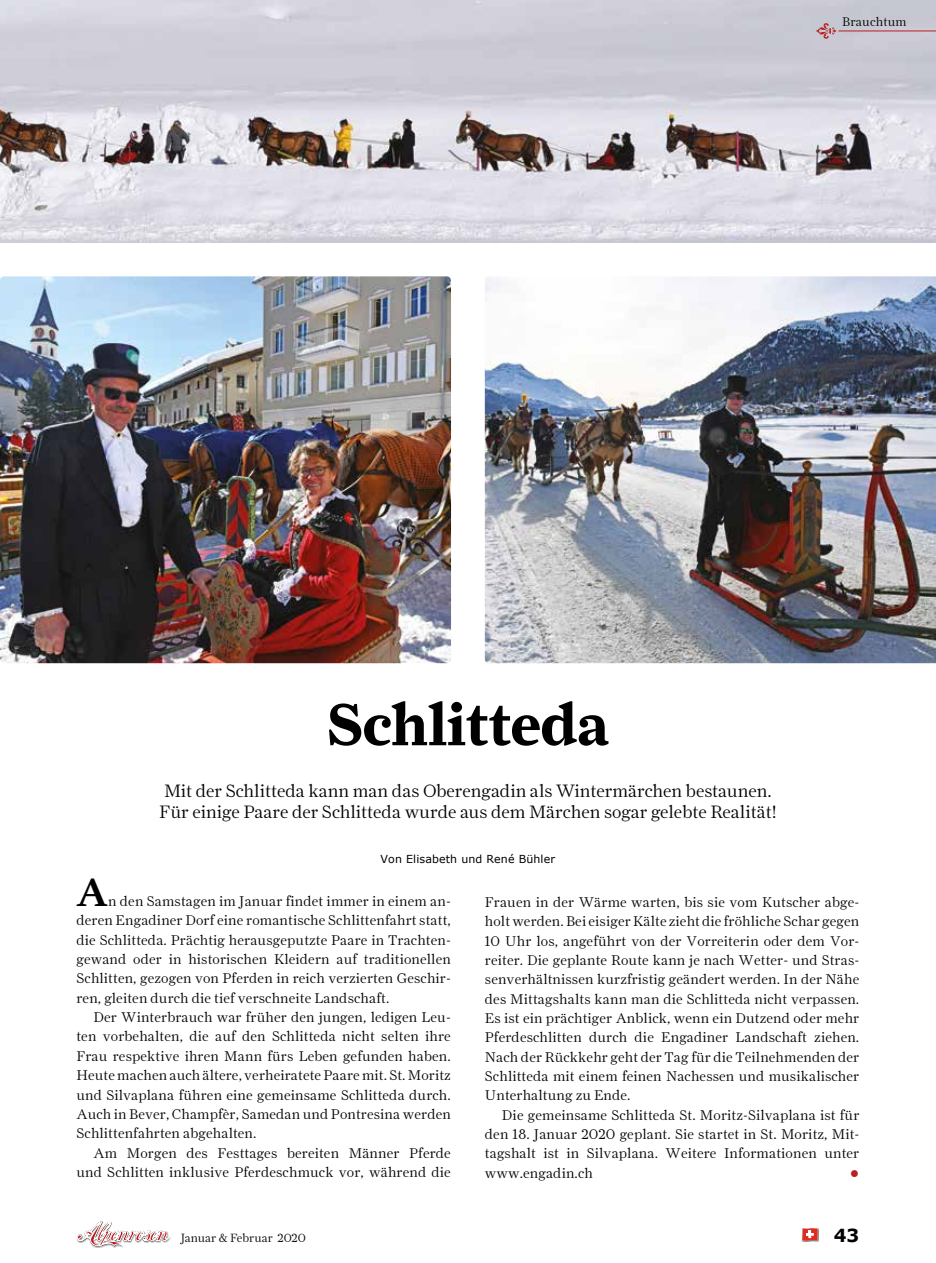
<style>
.page{position:relative;width:936px;height:1263px;background:#fff}
.page>*{position:absolute;margin:0;border:0;box-sizing:border-box;transform-origin:0 0}
.t1{font:700 60px "Farnham Display";color:#000}
.t2{font:500 39.3px "Farnham Display";color:#000}
.t3{font:300 18px/21.6px "Farnham Display";color:#000}
.t4{font:700 18px "Verdana";color:#000}
.t5{font:15.75px "Trebuchet MS";color:#b71f20}
.t6{font:300 14.1px/19.4px "Farnham Display";letter-spacing:.01em;color:#000;text-align:justify}
.t7{font:300 12.6px "Farnham Display";letter-spacing:.01em;color:#000}
.t8{font:300 12px "Farnham Display";color:#000}
.t9{font:10.95px "Verdana";letter-spacing:.01em;color:#000}
</style>
<div class="page">
<img style="left:802px;top:1228px;width:17px;height:14px">
<svg style="left:802px;top:1228px;width:16px;height:13px"></svg>
<img style="left:93px;top:1237px;width:77px;height:11px">
<svg style="left:77px;top:1221px;width:92px;height:25px"></svg>
<img style="left:0;top:0;width:935px;height:242px">
<svg style="left:816px;top:23px;width:20px;height:16px"></svg>
<hr style="left:838px;top:31px;width:97px;height:1px;background:#b71f20">
<img style="left:0;top:276px;width:451px;height:387px">
<img style="left:485px;top:276px;width:450px;height:387px">
<p class="t7" style="left:842px;top:15px;width:66px">Brauchtum</p>
<h1 class="t1" style="left:327px;top:688px;width:283px">Schlitteda</h1>
<p class="t3" style="left:159px;top:779px;width:619px">Mit der Schlitteda kann man das Oberengadin als Wintermärchen bestaunen.<br>Für einige Paare der Schlitteda wurde aus dem Märchen sogar gelebte Realität!</p>
<p class="t9" style="left:380px;top:851px;width:176px">Von Elisabeth und René Bühler</p>
<h2 class="t2" style="left:76px;top:869px;width:33px">A</h2>
<p class="t6" style="left:76px;top:891px;width:376px;text-indent:32px">n den Samstagen im Januar findet immer in einem an&shy;deren Engadiner Dorf eine romantische Schlittenfahrt statt, die Schlitteda. Prächtig herausgeputzte Paare in Trachten&shy;gewand oder in historischen Kleidern auf traditionellen Schlitten, gezogen von Pferden in reich verzierten Geschir&shy;ren, gleiten durch die tief verschneite Landschaft.</p>
<p class="t6" style="left:76px;top:1007px;width:376px;text-indent:17px">Der Winterbrauch war früher den jungen, ledigen Leu&shy;ten vorbehalten, die auf den Schlitteda nicht selten ihre Frau respektive ihren Mann fürs Leben gefunden haben.<br>Heute machen auch ältere, verheiratete Paare mit. St. Moritz und Silvaplana führen eine gemeinsame Schlitteda durch.<br>Auch in Bever, Champfèr, Samedan und Pontresina werden Schlittenfahrten abgehalten.</p>
<p class="t6" style="left:76px;top:1143px;width:376px;text-align:right">Am Morgen des Festtages bereiten Männer Pferde und Schlitten inklusive Pferdeschmuck vor, während die</p>
<p class="t6" style="left:485px;top:892px;width:376px">Frauen in der Wärme warten, bis sie vom Kutscher abge&shy;holt werden. Bei eisiger Kälte zieht die fröhliche Schar gegen 10 Uhr los, angeführt von der Vorreiterin oder dem Vor&shy;reiter. Die geplante Route kann je nach Wetter- und Stras&shy;senverhältnissen kurzfristig geändert werden. In der Nähe des Mittagshalts kann man die Schlitteda nicht verpassen.<br>Es ist ein prächtiger Anblick, wenn ein Dutzend oder mehr Pferdeschlitten durch die Engadiner Landschaft ziehen.<br>Nach der Rückkehr geht der Tag für die Teilnehmenden der Schlitteda mit einem feinen Nachessen und musikalischer Unterhaltung zu Ende.</p>
<p class="t6" style="left:485px;top:1105px;width:376px;text-indent:17px">Die gemeinsame Schlitteda St. Moritz-Silvaplana ist für den 18. Januar 2020 geplant. Sie startet in St. Moritz, Mit&shy;tagshalt ist in Silvaplana. Weitere Informationen unter www.engadin.ch</p>
<p class="t5" style="left:849px;top:1162px;width:11px">●</p>
<p class="t8" style="left:181px;top:1230px;width:126px">Januar &amp; Februar 2020</p>
<p class="t4" style="left:833px;top:1222px;width:27px">43</p>
</div>
